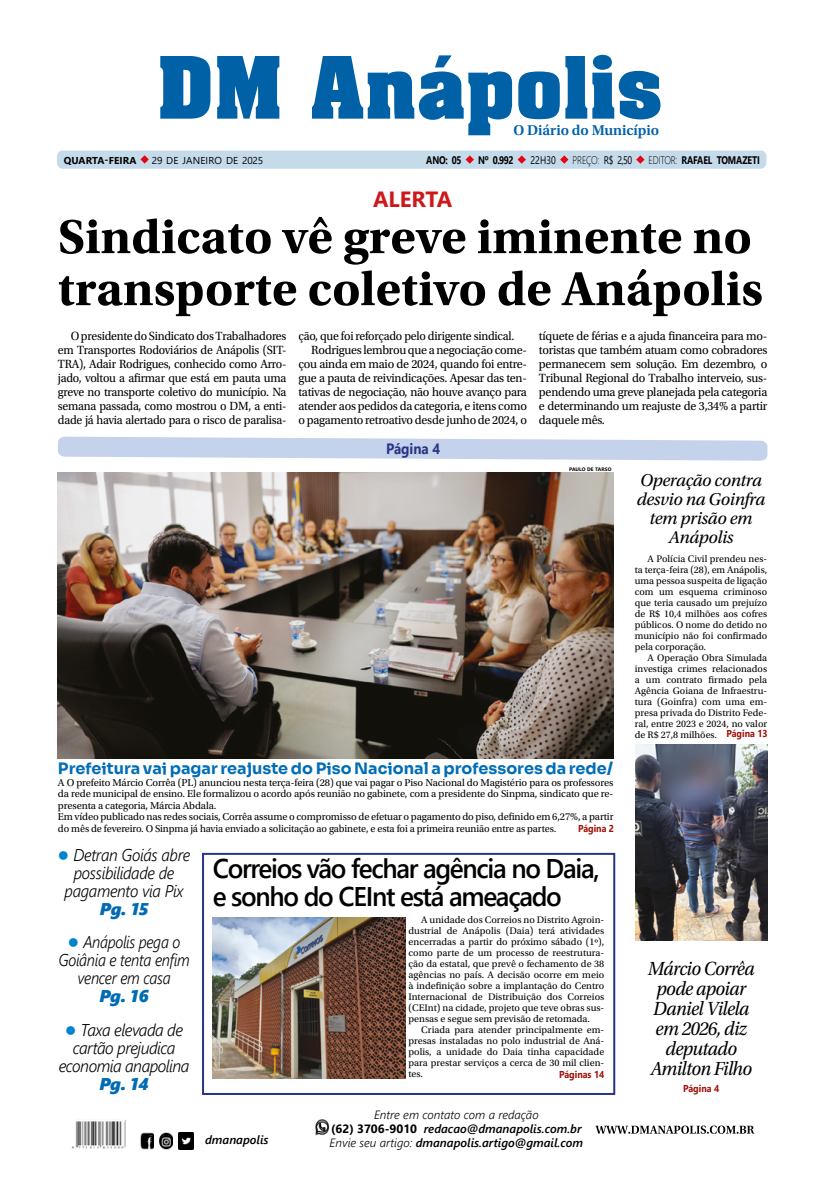
<style>
.page{position:relative;width:823px;height:1191px;background:#fff}
.page>*{position:absolute;margin:0;border:0;box-sizing:border-box;transform-origin:0 0}
.t1{font:700 73px "Aardvark";letter-spacing:.03em;color:#0061a7}
.t2{font:700 50px/52px "Utopia Std";color:#000}
.t3{font:600 27px/28px "Segoe UI";letter-spacing:-.05em;color:#000}
.t4{font:700 22px "Segoe UI";color:#cd1719}
.t5{font:italic 20px/20px "Utopia Std";letter-spacing:-.03em;color:#000;text-align:center;scale:.93 1}
.t6{font:italic 18px/19px "Utopia Std";letter-spacing:-.02em;color:#000;text-align:center}
.t7{font:italic 300 17px/18px "Segoe UI";letter-spacing:-.02em;color:#000;text-align:center;scale:.95 1}
.t8{font:italic 300 17px/18px "Segoe UI";letter-spacing:-.02em;color:#000;text-align:center;scale:.93 1}
.t9{font:italic 300 17px/18px "Segoe UI";letter-spacing:-.02em;color:#000;text-align:center;scale:.88 1}
.t10{font:italic 17px "Segoe UI Black";letter-spacing:-.02em;color:#006bb5}
.t11{font:16px "Sora";color:#006db7}
.t12{font:600 15px "Utopia Std";letter-spacing:-.005em;color:#0061a7}
.t13{font:700 15px "Segoe UI";letter-spacing:-.01em;color:#283583;scale:.9 1}
.t14{font:12.5px/14px "Utopia Std";letter-spacing:-.02em;color:#000;text-align:justify}
.t15{font:12.5px/14px "Utopia Std";letter-spacing:-.02em;color:#000;text-align:justify;scale:.95 1}
.t16{font:italic 600 12px/14px "Segoe UI";color:#000;text-align:center}
.t17{font:700 11px "Segoe UI";letter-spacing:-.015em;color:#000;scale:.8 1}
.t18{font:300 11px "Segoe UI";letter-spacing:-.015em;color:#000;scale:.8 1}
.t19{font:11px "Segoe UI";color:#000;scale:.8 1}
.t20{font:10.5px/11.5px "Utopia Std";letter-spacing:-.01em;color:#000}
.t21{font:10px/11px "Utopia Std";color:#000;text-align:justify}
.t22{font:700 10px "Segoe UI";color:#a11007;scale:.9 1}
.t23{font:10px "Segoe UI";letter-spacing:.01em;color:#000}
.t24{font:700 10px "Segoe UI";letter-spacing:.015em;color:#000}
.t25{font:700 5px "Segoe UI";letter-spacing:.025em;color:#000}
.s1{font-weight:400}
.s2{font-weight:300}
.s3{color:#0085cd}
.s4{font-weight:700;font-style:normal}
.s5{font-family:"Segoe UI";font-weight:700;color:#a11007}
</style>
<div class="page">
<img style="left:125px;top:1120px;width:1px;height:27px">
<img style="left:317px;top:1119px;width:10px;height:2px">
<img style="left:141px;top:1133px;width:13px;height:1px">
<img style="left:162px;top:1133px;width:11px;height:14px">
<img style="left:179px;top:1133px;width:14px;height:1px">
<svg style="left:595px;top:1125px;width:158px;height:8px"></svg>
<img style="left:71px;top:1121px;width:54px;height:27px">
<img style="left:315px;top:1121px;width:14px;height:15px">
<img style="left:140px;top:1134px;width:14px;height:15px">
<img style="left:159px;top:1134px;width:13px;height:15px">
<img style="left:179px;top:1134px;width:14px;height:15px">
<div style="left:57px;top:150px;width:709px;height:19px;background:#c5dbea;border-radius:6px"></div>
<svg style="left:140px;top:155px;width:9px;height:9px"></svg>
<svg style="left:465px;top:155px;width:8px;height:9px"></svg>
<svg style="left:517px;top:155px;width:8px;height:9px"></svg>
<svg style="left:560px;top:155px;width:8px;height:9px"></svg>
<svg style="left:636px;top:155px;width:8px;height:9px"></svg>
<div style="left:202px;top:853px;width:413px;height:242px;border:2px solid #283583"></div>
<svg style="left:58px;top:436px;width:709px;height:25px"></svg>
<img style="left:212px;top:917px;width:193px;height:161px">
<img style="left:635px;top:744px;width:132px;height:196px">
<img style="left:58px;top:473px;width:555px;height:285px">
<h1 class="t1" style="left:158px;top:25px;width:504px">DM Anápolis</h1>
<h3 class="t12" style="left:513px;top:121px;width:147px">O Diário do Município</h3>
<p class="t24" style="left:64px;top:151px;width:74px">QUARTA-FEIRA</p>
<p class="t23" style="left:152px;top:151px;width:113px">29 DE JANEIRO DE 2025</p>
<p class="t17" style="left:426px;top:149px;width:46px">ANO: 05</p>
<p class="t17" style="left:478px;top:149px;width:46px">Nº 0.992</p>
<p class="t19" style="left:530px;top:149px;width:33px">22H30</p>
<p class="t18" style="left:572px;top:149px;width:76px">PREÇO: <span class="s1">R$ 2,50</span></p>
<p class="t17" style="left:648px;top:149px;width:141px"><span class="s2">EDITOR:</span> RAFAEL TOMAZETI</p>
<h3 class="t4" style="left:373px;top:179px;width:81px">ALERTA</h3>
<h2 class="t2" style="left:58px;top:211px;width:706px">Sindicato vê greve iminente no transporte coletivo de Anápolis</h2>
<p class="t15" style="left:58px;top:329px;width:242px;text-indent:13px">O presidente do Sindicato dos Trabalhadores em Transportes Rodoviários de Anápolis (SIT-TRA), Adair Rodrigues, conhecido como Arro&shy;jado, voltou a afirmar que está em pauta uma greve no transporte coletivo do município. Na semana passada, como mostrou o DM, a enti&shy;dade já havia alertado para o risco de paralisa-</p>
<p class="t15" style="left:298px;top:329px;width:229px">ção, que foi reforçado pelo dirigente sindical.</p>
<p class="t14" style="left:538px;top:329px;width:230px">tíquete de férias e a ajuda financeira para mo&shy;toristas que também atuam como cobradores permanecem sem solução. Em dezembro, o Tribunal Regional do Trabalho interveio, sus&shy;pendendo uma greve planejada pela categoria e determinando um reajuste de 3,34% a partir daquele mês.</p>
<p class="t14" style="left:311px;top:343px;width:217px">Rodrigues lembrou que a negociação come-</p>
<p class="t14" style="left:298px;top:357px;width:230px">çou ainda em maio de 2024, quando foi entre-</p>
<p class="t14" style="left:298px;top:371px;width:230px">gue a pauta de reivindicações. Apesar das ten-</p>
<p class="t14" style="left:298px;top:385px;width:230px">tativas de negociação, não houve avanço para</p>
<p class="t14" style="left:298px;top:399px;width:230px">atender aos pedidos da categoria, e itens como</p>
<p class="t14" style="left:298px;top:413px;width:230px">o pagamento retroativo desde junho de 2024, o</p>
<h3 class="t13" style="left:386px;top:434px;width:62px">Página 4</h3>
<p class="t25" style="left:568px;top:464px;width:44px">PAULO DE TARSO</p>
<h3 class="t11" style="left:58px;top:755px;width:556px">Prefeitura vai pagar reajuste do Piso Nacional a professores da rede/</h3>
<p class="t20" style="left:58px;top:776px;width:556px">A O prefeito Márcio Corrêa (PL) anunciou nesta terça-feira (28) que vai pagar o Piso Nacional do Magistério para os professores da rede municipal de ensino. Ele formalizou o acordo após reunião no gabinete, com a presidente do Sinpma, sindicato que re&shy;presenta a categoria, Márcia Abdala.<br>Em vídeo publicado nas redes sociais, Corrêa assume o compromisso de efetuar o pagamento do piso, definido em 6,27%, a partir do mês de fevereiro. O Sinpma já havia enviado a solicitação ao gabinete, e esta foi a primeira reunião entre as partes.</p>
<h3 class="t3" style="left:212px;top:852px;width:388px">Correios vão fechar agência no Daia, e sonho do CEInt está ameaçado</h3>
<p class="t22" style="left:577px;top:819px;width:42px">Página 2</p>
<h3 class="t8" style="left:58px;top:843px;width:144px"><span class="s3">●</span> Detran Goiás abre possibilidade de pagamento via Pix</h3>
<h3 class="t10" style="left:100px;top:896px;width:50px">Pg. 15</h3>
<p class="t21" style="left:408px;top:914px;width:197px;text-indent:13px">A unidade dos Correios no Distrito Agroin&shy;dustrial de Anápolis (Daia) terá atividades encerradas a partir do próximo sábado (1º), como parte de um processo de reestrutura&shy;ção da estatal, que prevê o fechamento de 38 agências no país. A decisão ocorre em meio à indefinição sobre a implantação do Centro Internacional de Distribuição dos Correios (CEInt) na cidade, projeto que teve obras sus&shy;pensas e segue sem previsão de retomada.</p>
<p class="t21" style="left:408px;top:1024px;width:197px;text-indent:13px">Criada para atender principalmente em&shy;presas instaladas no polo industrial de Aná&shy;polis, a unidade do Daia tinha capacidade para prestar serviços a cerca de 30 mil clien&shy;tes.</p>
<h3 class="t9" style="left:58px;top:930px;width:151px"><span class="s3">●</span> Anápolis pega o<br>Goiânia e tenta enfim vencer em casa</h3>
<h3 class="t10" style="left:99px;top:983px;width:51px">Pg. 16</h3>
<h3 class="t7" style="left:59px;top:1018px;width:139px"><span class="s3">●</span> Taxa elevada de cartão prejudica economia anapolina</h3>
<h3 class="t10" style="left:99px;top:1070px;width:51px">Pg. 14</h3>
<p class="t22" style="left:558px;top:1065px;width:52px">Páginas 14</p>
<p class="t16" style="left:205px;top:1130px;width:65px">dmanapolis</p>
<p class="t16" style="left:329px;top:1105px;width:255px"><span class="s2">Entre em contato com a redação<br></span><span class="s4">(62) 3706-9010</span> redacao@dmanapolis.com.br<br><span class="s2">Envie seu artigo:</span> dmanapolis.artigo@gmail.com</p>
<h3 class="t6" style="left:636px;top:471px;width:130px">Operação contra desvio na Goinfra tem prisão em<br>Anápolis</h3>
<p class="t21" style="left:634px;top:553px;width:134px;text-indent:13px">A Polícia Civil prendeu nes&shy;ta terça-feira (28), em Anápolis, uma pessoa suspeita de ligação com um esquema criminoso que teria causado um prejuízo de R$ 10,4 milhões aos cofres públicos. O nome do detido no município não foi confirmado pela corporação.</p>
<p class="t21" style="left:634px;top:652px;width:134px;text-indent:13px">A Operação Obra Simulada investiga crimes relacionados a um contrato firmado pela Agência Goiana de Infraestru&shy;tura (Goinfra) com uma em&shy;presa privada do Distrito Fede&shy;ral, entre 2023 e 2024, no valor de R$ 27,8 milhões. <span class="s5">Página 13</span></p>
<h3 class="t5" style="left:647px;top:958px;width:116px">Márcio Corrêa pode apoiar<br>Daniel Vilela em 2026, diz deputado<br>Amilton Filho</h3>
<p class="t22" style="left:682px;top:1079px;width:42px">Página 4</p>
</div>
